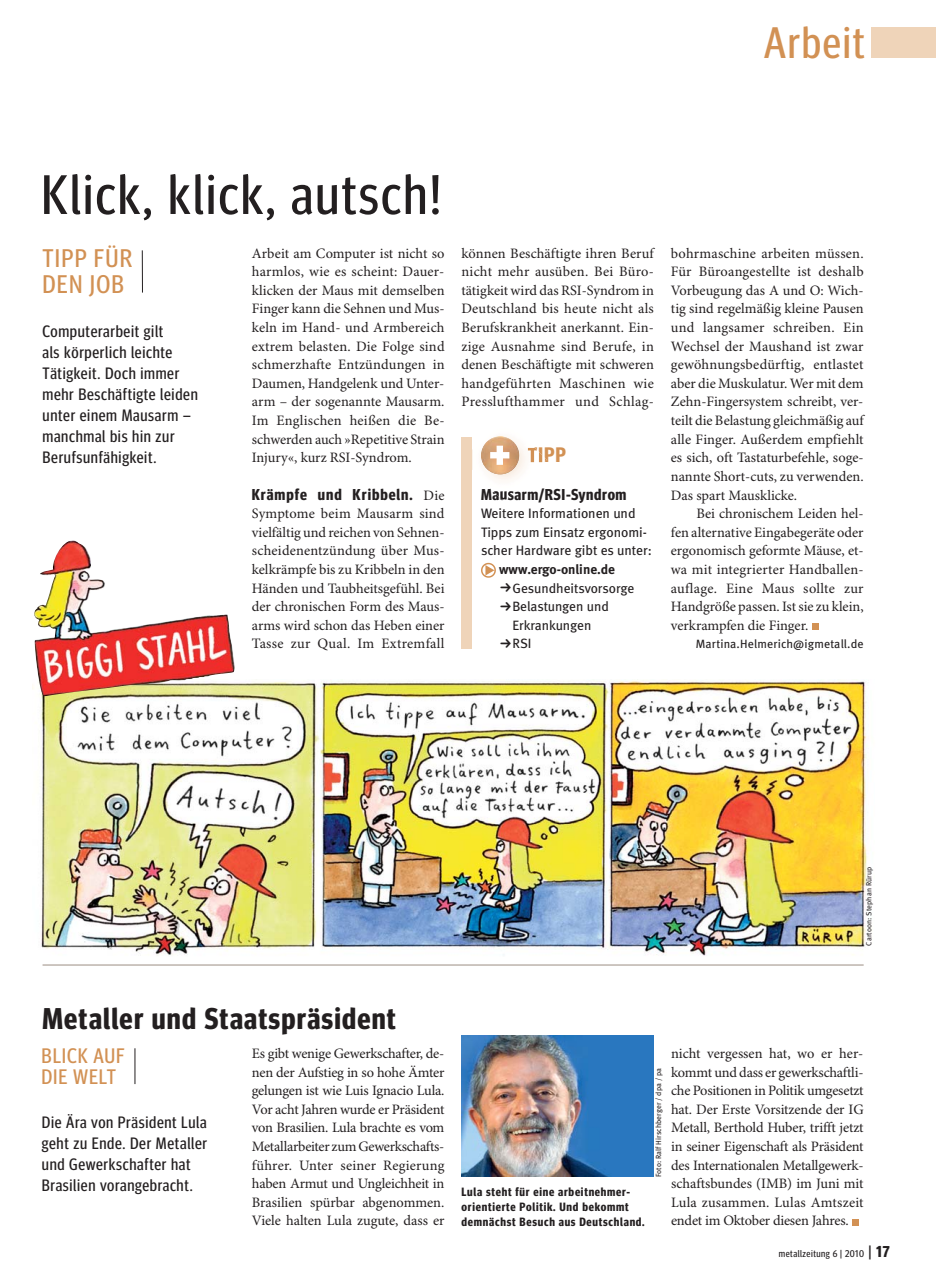
<style>
.page{position:relative;width:936px;height:1285px;background:#fff}
.page>*{position:absolute;margin:0;border:0;box-sizing:border-box;transform-origin:0 0}
.t1{font:55.5px "Meta Headline Cond OT";letter-spacing:.04em;color:#231f20}
.t2{font:44.1px "Meta Headline Cond OT";letter-spacing:.04em;color:#d29154}
.t3{font:700 30px "Meta Headline Cond OT";letter-spacing:.04em;color:#231f20}
.t4{font:25.5px/25.5px "Meta Headline Cond OT";letter-spacing:.05em;color:#d29154}
.t5{font:21px/21px "Meta Headline Cond OT";letter-spacing:.04em;color:#d29154}
.t6{font:700 21px "Meta Headline Cond OT";color:#d29154}
.t7{font:16.5px/21px "Meta Headline Cond OT";letter-spacing:.04em;color:#231f20}
.t8{font:700 15.75px "Meta Headline Cond OT";letter-spacing:.05em;color:#231f20}
.t9{font:14.4px/18.6px "Minion Pro";color:#231f20;text-align:justify}
.t10{font:13.65px/18.6px "Meta";color:#231f20}
.t11{font:13.5px/18.6px "Meta";color:#231f20}
.t12{font:700 13.5px "Meta";color:#231f20}
.t13{font:700 12px/15px "Meta Headline Cond OT";letter-spacing:.06em;color:#231f20}
.t14{font:12px "Meta";letter-spacing:.015em;color:#231f20}
.t15{font:9.75px "Meta Headline Cond OT";letter-spacing:.05em;color:#231f20}
.t16{font:7.5px "Meta";letter-spacing:.015em;color:#231f20}
.s1{font-family:"Minion Pro";font-weight:400;font-size:14.4px}
.s2{font-size:15.75px}
.s3{font-weight:700;font-size:15.75px}
</style>
<div class="page">
<div style="left:870px;top:28px;width:65px;height:30px;background:#efd4b9"></div>
<hr style="left:43px;top:964px;width:820px;height:1px;background:#9c8e83">
<hr style="left:134px;top:1048px;width:1px;height:35px;background:#231f20">
<div style="left:851px;top:1218px;width:7px;height:7px;background:#d29154"></div>
<img style="left:461px;top:1035px;width:192px;height:141px">
<img style="left:40px;top:681px;width:829px;height:275px">
<div style="left:811px;top:623px;width:7px;height:6px;background:#d29154"></div>
<svg style="left:481px;top:562px;width:15px;height:15px"></svg>
<div style="left:461px;top:436px;width:11px;height:212px;background:#efd4b9"></div>
<img style="left:472px;top:446px;width:70px;height:34px">
<img style="left:490px;top:488px;width:24px;height:12px">
<img style="left:527px;top:447px;width:19px;height:15px">
<img style="left:481px;top:436px;width:38px;height:38px">
<svg style="left:490px;top:445px;width:19px;height:20px"></svg>
<hr style="left:142px;top:250px;width:1px;height:42px;background:#231f20">
<img style="left:34px;top:540px;width:201px;height:156px">
<h2 class="t2" style="left:764px;top:22px;width:102px">Arbeit</h2>
<h1 class="t1" style="left:41px;top:168px;width:402px">Klick, klick, autsch!</h1>
<h3 class="t4" style="left:42px;top:247px;width:91px">TIPP FÜR<br>DEN JOB</h3>
<p class="t7" style="left:43px;top:321px;width:157px">Computerarbeit gilt<br>als körperlich leichte<br>Tätigkeit. Doch immer mehr Beschäftigte leiden unter einem Mausarm – manchmal bis hin zur<br>Berufsunfähigkeit.</p>
<p class="t9" style="left:252px;top:245px;width:194px">Arbeit am Computer ist nicht so harmlos, wie es scheint: Dauer&shy;klicken der Maus mit demselben Finger kann die Sehnen und Mus&shy;keln im Hand- und Armbereich extrem belasten. Die Folge sind schmerzhafte Entzündungen in Daumen, Handgelenk und Unter&shy;arm – der sogenannte Mausarm.<br>Im Englischen heißen die Be&shy;schwerden auch »Repetitive Strain Injury«, kurz RSI-Syndrom.</p>
<p class="t8" style="left:252px;top:486px;width:194px">Krämpfe und Kribbeln. <span class="s1">Die</span></p>
<p class="t9" style="left:252px;top:505px;width:194px">Symptome beim Mausarm sind vielfältig und reichen von Sehnen&shy;scheidenentzündung über Mus&shy;kelkrämpfe bis zu Kribbeln in den Händen und Taubheitsgefühl. Bei der chronischen Form des Maus&shy;arms wird schon das Heben einer Tasse zur Qual. Im Extremfall</p>
<p class="t9" style="left:461px;top:245px;width:194px">können Beschäftigte ihren Beruf nicht mehr ausüben. Bei Büro&shy;tätigkeit wird das RSI-Syndrom in Deutschland bis heute nicht als Berufskrankheit anerkannt. Ein&shy;zige Ausnahme sind Berufe, in denen Beschäftigte mit schweren handgeführten Maschinen wie Presslufthammer und Schlag-</p>
<p class="t9" style="left:670px;top:245px;width:194px">bohrmaschine arbeiten müssen.<br>Für Büroangestellte ist deshalb Vorbeugung das A und O: Wich&shy;tig sind regelmäßig kleine Pausen und langsamer schreiben. Ein Wechsel der Maushand ist zwar gewöhnungsbedürftig, entlastet aber die Muskulatur. Wer mit dem Zehn-Fingersystem schreibt, ver&shy;teilt die Belastung gleichmäßig auf alle Finger. Außerdem empfiehlt es sich, oft Tastaturbefehle, soge&shy;nannte Short-cuts, zu verwenden.<br>Das spart Mausklicke.</p>
<p class="t9" style="left:670px;top:505px;width:194px;text-indent:26px">Bei chronischem Leiden hel&shy;fen alternative Eingabegeräte oder ergonomisch geformte Mäuse, et&shy;wa mit integrierter Handballen&shy;auflage. Eine Maus sollte zur Handgröße passen. Ist sie zu klein, verkrampfen die Finger.</p>
<p class="t14" style="left:695px;top:638px;width:169px">Martina.Helmerich@igmetall.de</p>
<h3 class="t6" style="left:527px;top:445px;width:40px">TIPP</h3>
<p class="t8" style="left:481px;top:486px;width:147px">Mausarm/RSI-Syndrom</p>
<p class="t10" style="left:481px;top:504px;width:172px">Weitere Informationen und<br>Tipps zum Einsatz ergonomi&shy;scher Hardware gibt es unter:</p>
<p class="t12" style="left:499px;top:562px;width:117px">www.ergo-online.de</p>
<p class="t11" style="left:512px;top:579px;width:124px">Gesundheitsvorsorge<br>Belastungen und<br>Erkrankungen<br>RSI</p>
<p class="t16" style="left:865px;top:945px;width:80px;rotate:-90deg">Cartoon: Stephan Rürup</p>
<h3 class="t3" style="left:43px;top:1003px;width:355px">Metaller und Staatspräsident</h3>
<p class="t9" style="left:252px;top:1044px;width:194px">Es gibt wenige Gewerkschafter, de&shy;nen der Aufstieg in so hohe Ämter gelungen ist wie Luis Ignacio Lula.<br>Vor acht Jahren wurde er Präsident von Brasilien. Lula brachte es vom Metallarbeiter zum Gewerkschafts&shy;führer. Unter seiner Regierung haben Armut und Ungleichheit in Brasilien spürbar abgenommen.<br>Viele halten Lula zugute, dass er</p>
<p class="t9" style="left:671px;top:1044px;width:194px">nicht vergessen hat, wo er her&shy;kommt und dass er gewerkschaftli&shy;che Positionen in Politik umgesetzt hat. Der Erste Vorsitzende der IG Metall, Berthold Huber, trifft jetzt in seiner Eigenschaft als Präsident des Internationalen Metallgewerk&shy;schaftsbundes (IMB) im Juni mit Lula zusammen. Lulas Amtszeit endet im Oktober diesen Jahres.</p>
<h3 class="t5" style="left:42px;top:1046px;width:84px">BLICK AUF<br>DIE WELT</h3>
<p class="t16" style="left:655px;top:1177px;width:111px;rotate:-90deg">Foto: Ralf Hirschberger / dpa / pa</p>
<p class="t7" style="left:42px;top:1112px;width:167px">Die Ära von Präsident Lula geht zu Ende. Der Metaller und Gewerkschafter hat<br>Brasilien vorangebracht.</p>
<p class="t13" style="left:461px;top:1184px;width:185px">Lula steht für eine arbeitnehmer&shy;orientierte Politik. Und bekommt demnächst Besuch aus Deutschland.</p>
<p class="t15" style="left:778px;top:1248px;width:112px">metallzeitung 6 | 2010 <span class="s2">|</span> <span class="s3">17</span></p>
</div>
